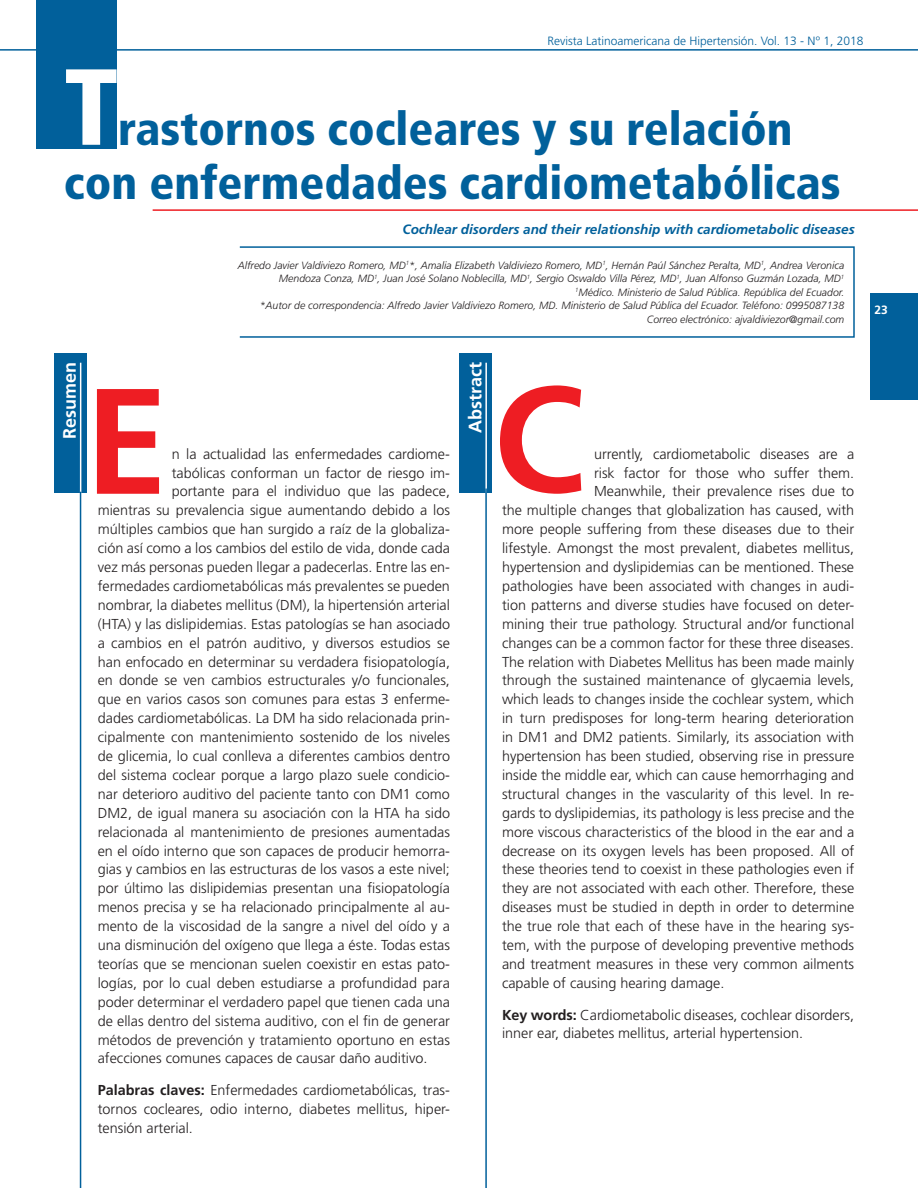
<style>
.page{position:relative;width:918px;height:1188px;background:#fff}
.page>*{position:absolute;margin:0;border:0;box-sizing:border-box;transform-origin:0 0}
.t1{font:900 condensed 108px "Frutiger";color:#fff}
.t2{font:900 condensed 46.5px/54px "Frutiger";color:#01609b;text-align:center}
.t3{font:700 18px "Frutiger";color:#fff}
.t4{font:300 14.4px/18.9px "Frutiger";color:#231f20;text-align:justify}
.t5{font:italic 700 13.5px "Frutiger";color:#01609b}
.t6{font:300 12px "Frutiger";color:#01609b}
.t7{font:700 12px "Frutiger";color:#fff}
.t8{font:italic 300 10.5px/13.5px "Frutiger";color:#231f20;text-align:right}
.s1{font-weight:700}
</style>
<div class="page">
<div style="left:871px;top:293px;width:47px;height:107px;background:#01609b"></div>
<hr style="left:0;top:49px;width:918px;height:2px;background:#01609b">
<div style="left:36px;top:0;width:81px;height:148px;background:#01609b"></div>
<hr style="left:153px;top:209px;width:765px;height:2px;background:#ee1d23">
<div style="left:239px;top:246px;width:616px;height:92px;border:2px solid #01609b"></div>
<div style="left:54px;top:353px;width:33px;height:140px;background:#01609b"></div>
<hr style="left:80px;top:363px;width:1px;height:130px;background:#fff">
<hr style="left:80px;top:492px;width:1px;height:696px;background:#01609b">
<svg style="left:97px;top:389px;width:62px;height:105px"></svg>
<div style="left:460px;top:353px;width:32px;height:140px;background:#01609b"></div>
<hr style="left:485px;top:363px;width:2px;height:130px;background:#fff">
<hr style="left:485px;top:489px;width:2px;height:699px;background:#01609b">
<svg style="left:500px;top:385px;width:81px;height:109px"></svg>
<p class="t6" style="left:548px;top:34px;width:317px">Revista Latinoamericana de Hipertensión. Vol. 13 - Nº 1, 2018</p>
<p class="t1" style="left:64px;top:42px;width:55px">T</p>
<p class="t2" style="left:64px;top:102px;width:778px">rastornos cocleares y su relación<br>con enfermedades cardiometabólicas</p>
<p class="t5" style="left:402px;top:221px;width:454px">Cochlear disorders and their relationship with cardiometabolic diseases</p>
<p class="t8" style="left:238px;top:259px;width:608px">Alfredo Javier Valdiviezo Romero, MD<sup>1</sup>*, Amalia Elizabeth Valdiviezo Romero, MD<sup>1</sup>, Hernán Paúl Sánchez Peralta, MD<sup>1</sup>, Andrea Veronica<br>Mendoza Conza, MD<sup>1</sup>, Juan José Solano Noblecilla, MD<sup>1</sup>, Sergio Oswaldo Villa Pérez, MD<sup>1</sup>, Juan Alfonso Guzmán Lozada, MD<sup>1</sup></p>
<p class="t8" style="left:575px;top:286px;width:271px"><sup>1</sup>Médico. Ministerio de Salud Pública. República del Ecuador.</p>
<p class="t8" style="left:260px;top:299px;width:586px">*Autor de correspondencia: Alfredo Javier Valdiviezo Romero, MD. Ministerio de Salud Pública del Ecuador. Teléfono: 0995087138</p>
<p class="t8" style="left:647px;top:313px;width:199px">Correo electrónico: ajvaldiviezor@gmail.com</p>
<p class="t7" style="left:874px;top:303px;width:15px">23</p>
<p class="t3" style="left:59px;top:439px;width:79px;rotate:-90deg">Resumen</p>
<p class="t4" style="left:172px;top:444px;width:280px">n la actualidad las enfermedades cardiome-</p>
<p class="t4" style="left:172px;top:463px;width:280px">tabólicas conforman un factor de riesgo im-</p>
<p class="t4" style="left:172px;top:482px;width:280px">portante para el individuo que las padece,</p>
<p class="t4" style="left:98px;top:501px;width:354px">mientras su prevalencia sigue aumentando debido a los</p>
<p class="t4" style="left:98px;top:520px;width:354px">múltiples cambios que han surgido a raíz de la globaliza-</p>
<p class="t4" style="left:98px;top:539px;width:354px">ción así como a los cambios del estilo de vida, donde cada</p>
<p class="t4" style="left:98px;top:558px;width:354px">vez más personas pueden llegar a padecerlas. Entre las en-</p>
<p class="t4" style="left:98px;top:577px;width:354px">fermedades cardiometabólicas más prevalentes se pueden</p>
<p class="t4" style="left:98px;top:596px;width:354px">nombrar, la diabetes mellitus (DM), la hipertensión arterial</p>
<p class="t4" style="left:98px;top:615px;width:354px">(HTA) y las dislipidemias. Estas patologías se han asociado</p>
<p class="t4" style="left:98px;top:633px;width:354px">a cambios en el patrón auditivo, y diversos estudios se</p>
<p class="t4" style="left:98px;top:652px;width:354px">han enfocado en determinar su verdadera fisiopatología,</p>
<p class="t4" style="left:98px;top:671px;width:354px">en donde se ven cambios estructurales y/o funcionales,</p>
<p class="t4" style="left:98px;top:690px;width:354px">que en varios casos son comunes para estas 3 enferme-</p>
<p class="t4" style="left:98px;top:709px;width:354px">dades cardiometabólicas. La DM ha sido relacionada prin-</p>
<p class="t4" style="left:98px;top:728px;width:354px">cipalmente con mantenimiento sostenido de los niveles</p>
<p class="t4" style="left:98px;top:747px;width:354px">de glicemia, lo cual conlleva a diferentes cambios dentro</p>
<p class="t4" style="left:98px;top:766px;width:354px">del sistema coclear porque a largo plazo suele condicio-</p>
<p class="t4" style="left:98px;top:785px;width:354px">nar deterioro auditivo del paciente tanto con DM1 como</p>
<p class="t4" style="left:98px;top:804px;width:354px">DM2, de igual manera su asociación con la HTA ha sido</p>
<p class="t4" style="left:98px;top:822px;width:354px">relacionada al mantenimiento de presiones aumentadas</p>
<p class="t4" style="left:98px;top:841px;width:354px">en el oído interno que son capaces de producir hemorra-</p>
<p class="t4" style="left:98px;top:860px;width:354px">gias y cambios en las estructuras de los vasos a este nivel;</p>
<p class="t4" style="left:98px;top:879px;width:354px">por último las dislipidemias presentan una fisiopatología</p>
<p class="t4" style="left:98px;top:898px;width:354px">menos precisa y se ha relacionado principalmente al au-</p>
<p class="t4" style="left:98px;top:917px;width:354px">mento de la viscosidad de la sangre a nivel del oído y a</p>
<p class="t4" style="left:98px;top:936px;width:354px">una disminución del oxígeno que llega a éste. Todas estas</p>
<p class="t4" style="left:98px;top:955px;width:354px">teorías que se mencionan suelen coexistir en estas pato-</p>
<p class="t4" style="left:98px;top:974px;width:354px">logías, por lo cual deben estudiarse a profundidad para</p>
<p class="t4" style="left:98px;top:993px;width:354px">poder determinar el verdadero papel que tienen cada una</p>
<p class="t4" style="left:98px;top:1011px;width:354px">de ellas dentro del sistema auditivo, con el fin de generar</p>
<p class="t4" style="left:98px;top:1030px;width:354px">métodos de prevención y tratamiento oportuno en estas</p>
<p class="t4" style="left:98px;top:1049px;width:331px">afecciones comunes capaces de causar daño auditivo.</p>
<p class="t4" style="left:98px;top:1081px;width:354px"><span class="s1">Palabras claves:</span> Enfermedades cardiometabólicas, tras&shy;tornos cocleares, odio interno, diabetes mellitus, hiper&shy;tensión arterial.</p>
<p class="t3" style="left:465px;top:433px;width:72px;rotate:-90deg">Abstract</p>
<p class="t4" style="left:594px;top:444px;width:262px">urrently, cardiometabolic diseases are a</p>
<p class="t4" style="left:594px;top:463px;width:262px">risk factor for those who suffer them.</p>
<p class="t4" style="left:594px;top:482px;width:262px">Meanwhile, their prevalence rises due to</p>
<p class="t4" style="left:502px;top:501px;width:354px">the multiple changes that globalization has caused, with</p>
<p class="t4" style="left:502px;top:520px;width:354px">more people suffering from these diseases due to their</p>
<p class="t4" style="left:502px;top:539px;width:354px">lifestyle. Amongst the most prevalent, diabetes mellitus,</p>
<p class="t4" style="left:502px;top:558px;width:354px">hypertension and dyslipidemias can be mentioned. These</p>
<p class="t4" style="left:502px;top:577px;width:354px">pathologies have been associated with changes in audi-</p>
<p class="t4" style="left:502px;top:596px;width:354px">tion patterns and diverse studies have focused on deter-</p>
<p class="t4" style="left:502px;top:615px;width:354px">mining their true pathology. Structural and/or functional</p>
<p class="t4" style="left:502px;top:633px;width:354px">changes can be a common factor for these three diseases.</p>
<p class="t4" style="left:502px;top:652px;width:354px">The relation with Diabetes Mellitus has been made mainly</p>
<p class="t4" style="left:502px;top:671px;width:354px">through the sustained maintenance of glycaemia levels,</p>
<p class="t4" style="left:502px;top:690px;width:354px">which leads to changes inside the cochlear system, which</p>
<p class="t4" style="left:502px;top:709px;width:354px">in turn predisposes for long-term hearing deterioration</p>
<p class="t4" style="left:502px;top:728px;width:354px">in DM1 and DM2 patients. Similarly, its association with</p>
<p class="t4" style="left:502px;top:747px;width:354px">hypertension has been studied, observing rise in pressure</p>
<p class="t4" style="left:502px;top:766px;width:354px">inside the middle ear, which can cause hemorrhaging and</p>
<p class="t4" style="left:502px;top:785px;width:354px">structural changes in the vascularity of this level. In re-</p>
<p class="t4" style="left:502px;top:804px;width:354px">gards to dyslipidemias, its pathology is less precise and the</p>
<p class="t4" style="left:502px;top:822px;width:354px">more viscous characteristics of the blood in the ear and a</p>
<p class="t4" style="left:502px;top:841px;width:354px">decrease on its oxygen levels has been proposed. All of</p>
<p class="t4" style="left:502px;top:860px;width:354px">these theories tend to coexist in these pathologies even if</p>
<p class="t4" style="left:502px;top:879px;width:354px">they are not associated with each other. Therefore, these</p>
<p class="t4" style="left:502px;top:898px;width:354px">diseases must be studied in depth in order to determine</p>
<p class="t4" style="left:502px;top:917px;width:354px">the true role that each of these have in the hearing sys-</p>
<p class="t4" style="left:502px;top:936px;width:354px">tem, with the purpose of developing preventive methods</p>
<p class="t4" style="left:502px;top:955px;width:354px">and treatment measures in these very common ailments</p>
<p class="t4" style="left:502px;top:974px;width:224px">capable of causing hearing damage.</p>
<p class="t4" style="left:502px;top:1005px;width:354px"><span class="s1">Key words:</span> Cardiometabolic diseases, cochlear disorders, inner ear, diabetes mellitus, arterial hypertension.</p>
</div>
